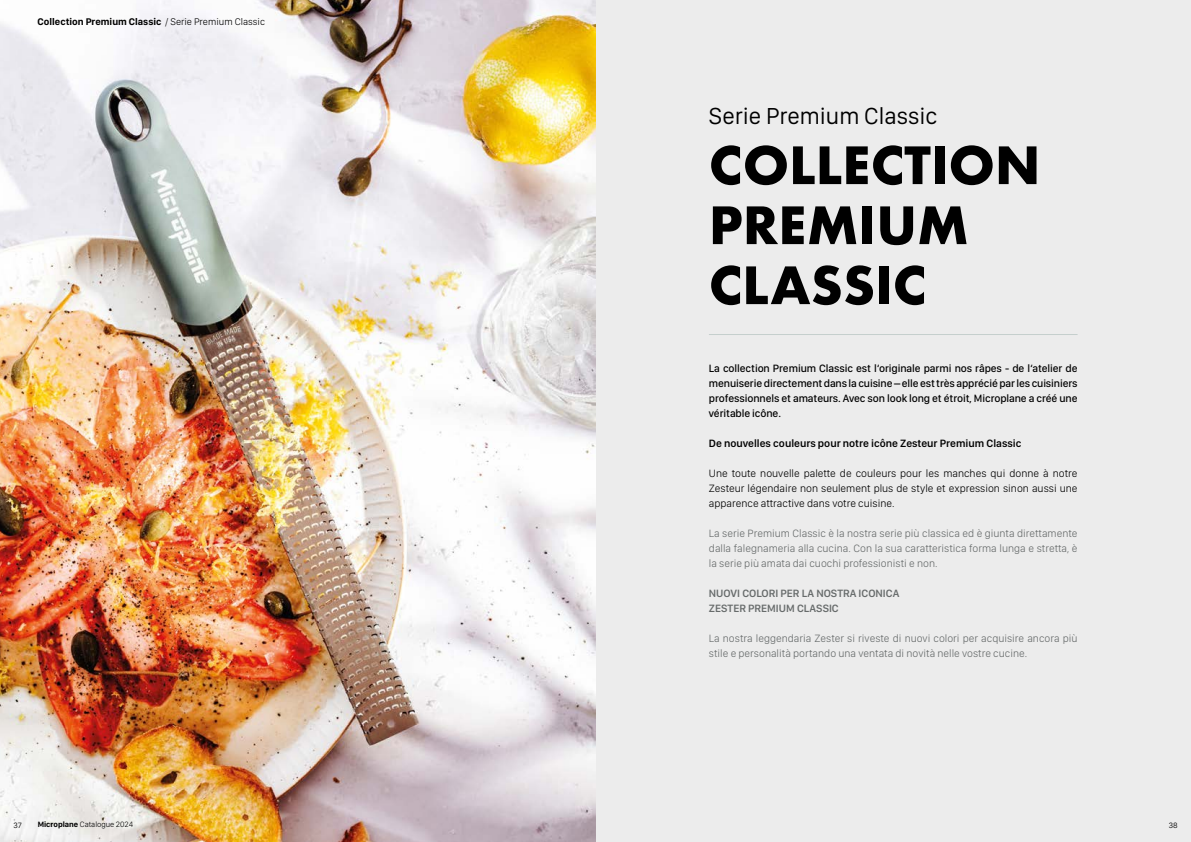
<style>
.page{position:relative;width:1191px;height:842px;background:#fff}
.page>*{position:absolute;margin:0;border:0;box-sizing:border-box;transform-origin:0 0}
.t1{font:700 50px/60px "Futura";color:#000}
.t2{font:24px "San Francisco Display";color:#000}
.t3{font:300 11px/15px "San Francisco Display";color:#676b6b;text-align:justify}
.t4{font:500 11px/15px "San Francisco Display";letter-spacing:-.01em;color:#000;text-align:justify}
.t5{font:300 11px/15px "San Francisco Display";color:#000;text-align:justify}
.t6{font:600 11px "San Francisco Display";color:#000}
.t7{font:600 11px/15px "San Francisco Display";color:#676b6b}
.t8{font:700 10px "San Francisco Display";color:#000}
.t9{font:300 8px "San Francisco Display";color:#000}
.t10{font:8px "San Francisco Display";color:#000}
.s1{font-weight:300}
.s2{font-weight:700}
</style>
<div class="page">
<div style="left:595px;top:0;width:596px;height:842px;background:#ececec"></div>
<img style="left:0;top:0;width:595px;height:842px">
<hr style="left:709px;top:334px;width:368px;height:1px;background:#c5cfcd">
<p class="t8" style="left:38px;top:16px;width:229px">Collection Premium Classic <span class="s1">/ Serie Premium Classic</span></p>
<h2 class="t2" style="left:709px;top:101px;width:230px">Serie Premium Classic</h2>
<h1 class="t1" style="left:709px;top:135px;width:333px">COLLECTION<br>PREMIUM<br>CLASSIC</h1>
<p class="t4" style="left:709px;top:361px;width:370px">La collection Premium Classic est l‘originale parmi nos râpes - de l‘atelier de menuiserie directement dans la cuisine – elle est très apprécié par les cuisiniers professionnels et amateurs. Avec son look long et étroit, Microplane a créé une véritable icône.</p>
<p class="t6" style="left:709px;top:436px;width:314px">De nouvelles couleurs pour notre icône Zesteur Premium Classic</p>
<p class="t5" style="left:709px;top:466px;width:370px">Une toute nouvelle palette de couleurs pour les manches qui donne à notre Zesteur légendaire non seulement plus de style et expression sinon aussi une apparence attractive dans votre cuisine.</p>
<p class="t3" style="left:709px;top:526px;width:370px">La serie Premium Classic è la nostra serie più classica ed è giunta direttamente dalla falegnameria alla cucina. Con la sua caratteristica forma lunga e stretta, è la serie più amata dai cuochi professionisti e non.</p>
<p class="t7" style="left:709px;top:586px;width:192px">NUOVI COLORI PER LA NOSTRA ICONICA<br>ZESTER PREMIUM CLASSIC</p>
<p class="t3" style="left:709px;top:631px;width:370px">La nostra leggendaria Zester si riveste di nuovi colori per acquisire ancora più stile e personalità portando una ventata di novità nelle vostre cucine.</p>
<p class="t10" style="left:13px;top:820px;width:10px">37</p>
<p class="t9" style="left:38px;top:819px;width:97px"><span class="s2">Microplane</span> Catalogue 2024</p>
<p class="t9" style="left:107px;top:819px;width:19px">20 3</p>
<p class="t10" style="left:1168px;top:820px;width:10px">38</p>
</div>
